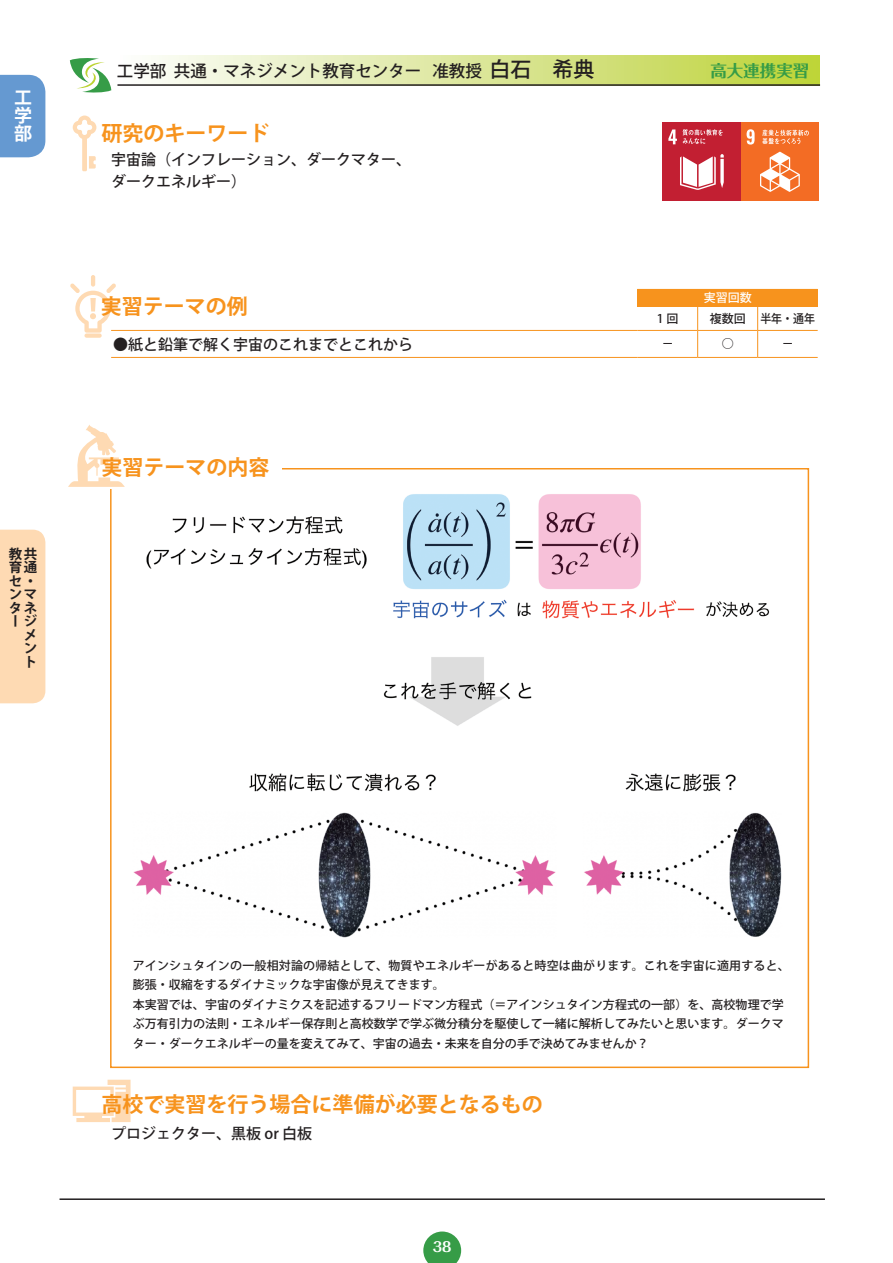
<style>
.page{position:relative;width:893px;height:1263px;background:#fff}
.page>*{position:absolute;margin:0;border:0;box-sizing:border-box;transform-origin:0 0}
.t1{font:700 21px "Koz Go Pro";color:#f7931d}
.t2{font:700 18px/18px "Koz Go Pro";color:#fff;text-align:justify}
.t3{font:500 16.5px "Koz Go Pr 6 N";color:#231f20}
.t4{font:700 16.5px "Folk Pro";color:#369c47}
.t5{font:500 15px/21.8px "Koz Go Pro";color:#231f20}
.t6{font:700 13.5px/13.5px "Koz Go Pro";color:#231f20}
.t7{font:700 13.5px "Folk Pro";color:#fff}
.t8{font:500 12px/19.5px "Koz Go Pro";letter-spacing:.005em;color:#231f20}
.t9{font:500 12px "Koz Go Pro";color:#fff}
.s1{font-size:21px}
</style>
<div class="page">
<div style="left:0;top:75px;width:45px;height:82px;background:#6599d1"></div>
<div style="left:117px;top:55px;width:703px;height:31px;background:linear-gradient(to right,#fcfdfe,#bdd239)"></div>
<svg style="left:70px;top:58px;width:41px;height:35px"></svg>
<hr style="left:117px;top:84px;width:703px;height:2px;background:#231f20">
<div style="left:0;top:530px;width:45px;height:173px;background:#fedab3"></div>
<hr style="left:60px;top:1198px;width:765px;height:2px;background:#231f20">
<svg style="left:423px;top:1231px;width:38px;height:32px"></svg>
<img style="left:133px;top:494px;width:649px;height:444px">
<svg style="left:70px;top:275px;width:46px;height:63px"></svg>
<svg style="left:68px;top:425px;width:57px;height:62px"></svg>
<svg style="left:73px;top:116px;width:23px;height:55px"></svg>
<svg style="left:73px;top:1080px;width:58px;height:42px"></svg>
<div style="left:740px;top:123px;width:78px;height:78px;background:#f36c24"></div>
<svg style="left:747px;top:129px;width:8px;height:16px"></svg>
<svg style="left:760px;top:152px;width:40px;height:40px"></svg>
<svg style="left:762px;top:130px;width:47px;height:14px"></svg>
<div style="left:662px;top:123px;width:78px;height:78px;background:#c21f32"></div>
<svg style="left:680px;top:154px;width:44px;height:36px"></svg>
<svg style="left:668px;top:129px;width:55px;height:16px"></svg>
<div style="left:638px;top:289px;width:180px;height:17px;background:#f7931d"></div>
<hr style="left:111px;top:330px;width:527px;height:1px;background:#f7931d">
<hr style="left:638px;top:330px;width:60px;height:1px;background:#f7931d">
<hr style="left:698px;top:330px;width:60px;height:1px;background:#f7931d">
<hr style="left:758px;top:330px;width:60px;height:1px;background:#f7931d">
<hr style="left:111px;top:357px;width:527px;height:1px;background:#f7931d">
<hr style="left:638px;top:357px;width:60px;height:1px;background:#f7931d">
<hr style="left:698px;top:357px;width:60px;height:1px;background:#f7931d">
<hr style="left:758px;top:357px;width:60px;height:1px;background:#f7931d">
<svg style="left:697px;top:307px;width:1px;height:50px"></svg>
<svg style="left:757px;top:307px;width:1px;height:50px"></svg>
<hr style="left:637px;top:289px;width:61px;height:1px;background:#f7931d">
<svg style="left:637px;top:290px;width:1px;height:16px"></svg>
<hr style="left:637px;top:306px;width:61px;height:1px;background:#f7931d">
<hr style="left:698px;top:306px;width:60px;height:1px;background:#f7931d">
<hr style="left:758px;top:306px;width:60px;height:1px;background:#f7931d">
<h2 class="t2" style="left:14px;top:89px;width:19px">工学部</h2>
<p class="t6" style="left:9px;top:548px;width:30px">教共育通セ・ンマタネー</p>
<p class="t6" style="left:24px;top:615px;width:15px;text-align:justify">ジメント</p>
<h3 class="t3" style="left:117px;top:62px;width:479px">工学部 共通・マネジメント教育センター 准教授 <span class="s1">白石　希典</span></h3>
<h1 class="t1" style="left:102px;top:120px;width:169px">研究のキーワード</h1>
<p class="t5" style="left:111px;top:149px;width:301px">宇宙論（インフレーション、ダークマター、ダークエネルギー）</p>
<h1 class="t1" style="left:101px;top:292px;width:148px">実習テーマの例</h1>
<h3 class="t4" style="left:710px;top:56px;width:100px">高大連携実習</h3>
<p class="t9" style="left:704px;top:290px;width:49px">実習回数</p>
<p class="t8" style="left:657px;top:309px;width:23px">1回</p>
<p class="t8" style="left:710px;top:309px;width:107px">複数回 半年・通年</p>
<p class="t5" style="left:113px;top:334px;width:301px">●紙と鉛筆で解く宇宙のこれまでとこれから</p>
<p class="t8" style="left:662px;top:335px;width:13px">－</p>
<p class="t8" style="left:722px;top:335px;width:13px">○</p>
<p class="t8" style="left:782px;top:335px;width:13px">－</p>
<h1 class="t1" style="left:102px;top:454px;width:169px">実習テーマの内容</h1>
<p class="t8" style="left:133px;top:956px;width:658px">アインシュタインの一般相対論の帰結として、物質やエネルギーがあると時空は曲がります。これを宇宙に適用すると、膨張・収縮をするダイナミックな宇宙像が見えてきます。<br>本実習では、宇宙のダイナミクスを記述するフリードマン方程式（＝アインシュタイン方程式の一部）を、高校物理で学ぶ万有引力の法則・エネルギー保存則と高校数学で学ぶ微分積分を駆使して一緒に解析してみたいと思います。ダークマター・ダークエネルギーの量を変えてみて、宇宙の過去・未来を自分の手で決めてみませんか？</p>
<h1 class="t1" style="left:102px;top:1091px;width:442px">高校で実習を行う場合に準備が必要となるもの</h1>
<p class="t5" style="left:111px;top:1123px;width:203px">プロジェクター、黒板 or 白板</p>
<p class="t7" style="left:433px;top:1235px;width:20px">38</p>
</div>
